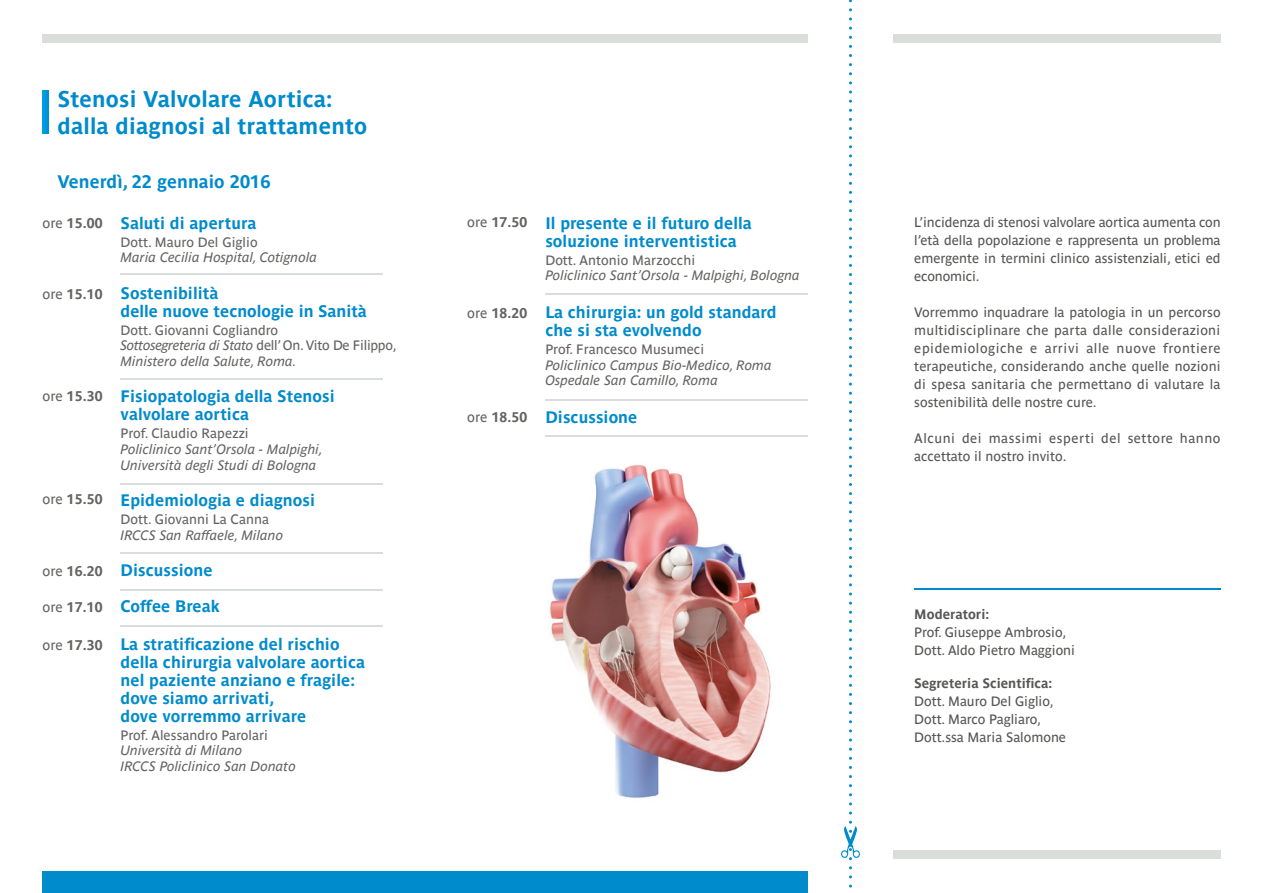
<style>
.page{position:relative;width:1263px;height:893px;background:#fff}
.page>*{position:absolute;margin:0;border:0;box-sizing:border-box;transform-origin:0 0}
.t1{font:700 22.5px/27px "Parisine Ptf";letter-spacing:.01em;color:#008bcc}
.t2{font:700 18px "Parisine Ptf";letter-spacing:.005em;color:#008bcc}
.t3{font:700 16.5px/18px "Parisine Ptf";letter-spacing:.005em;color:#008bcc}
.t4{font:700 13.95px "Parisine Ptf";letter-spacing:.01em;color:#646463}
.t5{font:13.5px/18px "Parisine Ptf";color:#575756;text-align:justify}
.t6{font:italic 13.5px/15.8px "Parisine Ptf";letter-spacing:.005em;color:#646463}
.t7{font:13.5px "Parisine Ptf";letter-spacing:.005em;color:#646463}
.t8{font:italic 13.5px/15.8px "Parisine Ptf";letter-spacing:-.015em;color:#646463}
.t9{font:13.5px/18px "Parisine Ptf";letter-spacing:.04em;color:#575756}
.t10{font:700 13.5px "Parisine Ptf";color:#575756}
.s1{font-style:normal}
.s2{font-weight:400}
</style>
<div class="page">
<svg style="left:841px;top:0;width:19px;height:888px"></svg>
<div style="left:42px;top:34px;width:765px;height:9px;background:#d9dedb"></div>
<div style="left:893px;top:34px;width:327px;height:9px;background:#d9dedb"></div>
<div style="left:893px;top:850px;width:327px;height:9px;background:#d9dedb"></div>
<div style="left:43px;top:90px;width:6px;height:44px;background:#0096d9"></div>
<hr style="left:121px;top:273px;width:262px;height:2px;background:#d9dedb">
<hr style="left:545px;top:293px;width:262px;height:2px;background:#d9dedb">
<hr style="left:545px;top:399px;width:262px;height:2px;background:#d9dedb">
<hr style="left:545px;top:435px;width:262px;height:2px;background:#d9dedb">
<hr style="left:914px;top:588px;width:306px;height:2px;background:#008bcc">
<hr style="left:121px;top:378px;width:262px;height:2px;background:#d9dedb">
<hr style="left:121px;top:483px;width:262px;height:2px;background:#d9dedb">
<hr style="left:121px;top:552px;width:262px;height:2px;background:#d9dedb">
<hr style="left:121px;top:589px;width:262px;height:2px;background:#d9dedb">
<hr style="left:121px;top:625px;width:262px;height:2px;background:#d9dedb">
<img style="left:550px;top:464px;width:221px;height:334px">
<div style="left:43px;top:872px;width:764px;height:21px;background:#008bcc"></div>
<h1 class="t1" style="left:57px;top:83px;width:311px">Stenosi Valvolare Aortica: dalla diagnosi al trattamento</h1>
<h2 class="t2" style="left:57px;top:168px;width:215px">Venerdì, 22 gennaio 2016</h2>
<p class="t3" style="left:121px;top:212px;width:137px">Saluti di apertura</p>
<p class="t7" style="left:121px;top:232px;width:139px">Dott. Mauro Del Giglio</p>
<p class="t6" style="left:121px;top:249px;width:198px">Maria Cecilia Hospital, Cotignola</p>
<p class="t3" style="left:121px;top:282px;width:248px">Sostenibilità<br>delle nuove tecnologie in Sanità</p>
<p class="t8" style="left:121px;top:321px;width:278px"><span class="s1">Dott. Giovanni Cogliandro<br></span>Sottosegreteria di Stato <span class="s1">dell’ On. Vito De Filippo,<br></span>Ministero della Salute, Roma.</p>
<p class="t3" style="left:121px;top:386px;width:216px">Fisiopatologia della Stenosi valvolare aortica</p>
<p class="t7" style="left:121px;top:423px;width:130px">Prof. Claudio Rapezzi</p>
<p class="t6" style="left:121px;top:440px;width:204px">Policlinico Sant’Orsola - Malpighi,<br>Università degli Studi di Bologna</p>
<p class="t3" style="left:121px;top:490px;width:196px">Epidemiologia e diagnosi</p>
<p class="t7" style="left:121px;top:509px;width:150px">Dott. Giovanni La Canna</p>
<p class="t6" style="left:121px;top:526px;width:164px">IRCCS San Raffaele, Milano</p>
<p class="t3" style="left:121px;top:550px;width:101px;line-height:36.2px">Discussione<br>Coffee Break</p>
<p class="t3" style="left:121px;top:633px;width:246px">La stratificazione del rischio della chirurgia valvolare aortica nel paziente anziano e fragile: dove siamo arrivati,<br>dove vorremmo arrivare</p>
<p class="t7" style="left:121px;top:725px;width:149px">Prof. Alessandro Parolari</p>
<p class="t6" style="left:121px;top:741px;width:177px">Università di Milano<br>IRCCS Policlinico San Donato</p>
<p class="t4" style="left:42px;top:212px;width:61px"><span class="s2">ore</span> 15.00</p>
<p class="t4" style="left:42px;top:284px;width:61px"><span class="s2">ore</span> 15.10</p>
<p class="t4" style="left:42px;top:386px;width:61px"><span class="s2">ore</span> 15.30</p>
<p class="t4" style="left:42px;top:489px;width:61px"><span class="s2">ore</span> 15.50</p>
<p class="t4" style="left:42px;top:561px;width:61px"><span class="s2">ore</span> 16.20</p>
<p class="t4" style="left:42px;top:597px;width:61px"><span class="s2">ore</span> 17.10</p>
<p class="t4" style="left:42px;top:634px;width:61px"><span class="s2">ore</span> 17.30</p>
<p class="t4" style="left:467px;top:212px;width:61px"><span class="s2">ore</span> 17.50</p>
<p class="t4" style="left:467px;top:303px;width:61px"><span class="s2">ore</span> 18.20</p>
<p class="t4" style="left:467px;top:407px;width:61px"><span class="s2">ore</span> 18.50</p>
<p class="t3" style="left:545px;top:212px;width:208px">Il presente e il futuro della soluzione interventistica</p>
<p class="t7" style="left:545px;top:250px;width:151px">Dott. Antonio Marzocchi</p>
<p class="t6" style="left:545px;top:267px;width:256px">Policlinico Sant’Orsola - Malpighi, Bologna</p>
<p class="t3" style="left:545px;top:302px;width:233px">La chirurgia: un gold standard che si sta evolvendo</p>
<p class="t7" style="left:545px;top:339px;width:160px">Prof. Francesco Musumeci</p>
<p class="t6" style="left:545px;top:356px;width:228px">Policlinico Campus Bio-Medico, Roma<br>Ospedale San Camillo, Roma</p>
<p class="t3" style="left:545px;top:407px;width:94px">Discussione</p>
<p class="t5" style="left:914px;top:212px;width:308px">L’incidenza di stenosi valvolare aortica aumenta con l’età della popolazione e rappresenta un problema emergente in termini clinico assistenziali, etici ed economici.</p>
<p class="t5" style="left:914px;top:302px;width:308px">Vorremmo inquadrare la patologia in un percorso multidisciplinare che parta dalle considerazioni epidemiologiche e arrivi alle nuove frontiere terapeutiche, considerando anche quelle nozioni di spesa sanitaria che permettano di valutare la sostenibilità delle nostre cure.</p>
<p class="t9" style="left:914px;top:427px;width:308px">Alcuni dei massimi esperti del settore hanno accettato il nostro invito.</p>
<p class="t10" style="left:914px;top:604px;width:76px">Moderatori:</p>
<p class="t5" style="left:914px;top:621px;width:162px">Prof. Giuseppe Ambrosio,<br>Dott. Aldo Pietro Maggioni</p>
<p class="t10" style="left:914px;top:673px;width:139px">Segreteria Scientifica:</p>
<p class="t5" style="left:914px;top:691px;width:153px;text-align:left">Dott. Mauro Del Giglio,<br>Dott. Marco Pagliaro,<br>Dott.ssa Maria Salomone</p>
</div>
